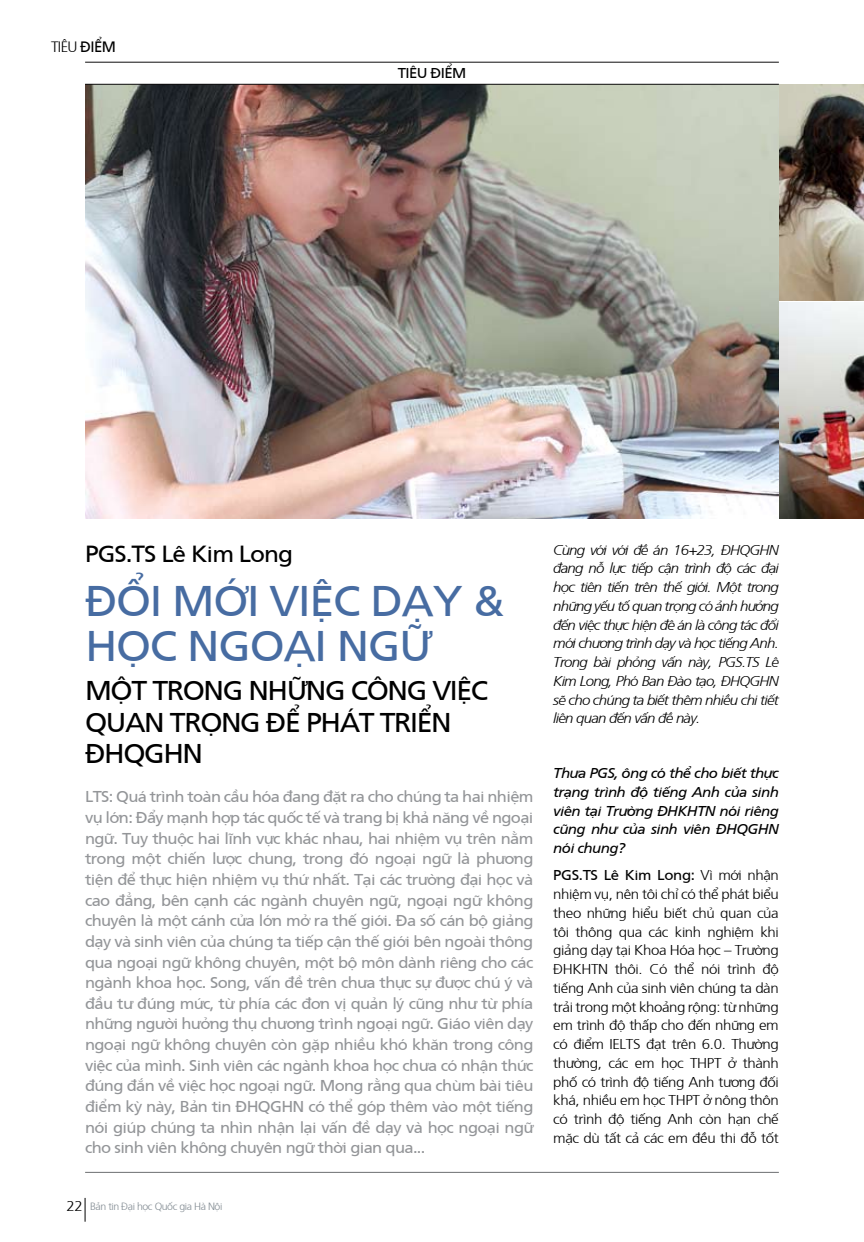
<style>
.page{position:relative;width:864px;height:1242px;background:#fff}
.page>*{position:absolute;margin:0;border:0;box-sizing:border-box;transform-origin:0 0}
.t1{font:42.75px/45px "Frutiger";letter-spacing:-.03em;color:#476ca2;scale:1.05 1}
.t2{font:27px/31.5px "Frutiger";letter-spacing:-.05em;color:#000;scale:1.05 1}
.t3{font:23.25px "Frutiger";letter-spacing:-.04em;color:#000;scale:1.05 1}
.t4{font:15.6px/20.7px "Frutiger";letter-spacing:-.04em;color:#939598;text-align:justify;scale:1.05 1}
.t5{font:300 15px "Frutiger";color:#000}
.t6{font:300 14.25px/18.8px "Frutiger";letter-spacing:-.025em;color:#000;text-align:justify;scale:1.05 1}
.t7{font:italic 300 14.25px/18.8px "Frutiger";letter-spacing:-.05em;color:#000;text-align:justify;scale:1.05 1}
.t8{font:italic 14.25px/18.8px "Frutiger";letter-spacing:-.04em;color:#000;text-align:justify;scale:1.05 1}
.t9{font:14.25px "Frutiger";letter-spacing:-.04em;color:#000;scale:1.05 1}
.t10{font:300 10.5px "Frutiger";letter-spacing:-.04em;color:#828b92}
.s1{font-weight:400}
.s2{font-size:14.25px;color:#000}
</style>
<div class="page">
<img style="left:86px;top:85px;width:691px;height:434px">
<img style="left:779px;top:84px;width:84px;height:435px">
<hr style="left:85px;top:62px;width:693px;height:1px;background:#0d0c0d">
<hr style="left:85px;top:84px;width:693px;height:1px;background:#0d0c0d">
<hr style="left:85px;top:1172px;width:693px;height:1px;background:#6d6f71">
<svg style="left:85px;top:1198px;width:1px;height:23px"></svg>
<p class="t5" style="left:51px;top:36px;width:66px">TIÊU <span class="s1">ĐIỂM</span></p>
<p class="t9" style="left:397px;top:64px;width:67px">TIÊU ĐIỂM</p>
<h3 class="t3" style="left:85px;top:538px;width:200px">PGS.TS Lê Kim Long</h3>
<h1 class="t1" style="left:85px;top:575px;width:401px">Đổi mới vi ệc dạy &amp; học NGOẠI NGỮ</h1>
<h2 class="t2" style="left:85px;top:673px;width:112px">Một trong</h2>
<h2 class="t2" style="left:248px;top:673px;width:19px">những</h2>
<h2 class="t2" style="left:85px;top:673px;width:385px;text-indent:265px">công vi ệc quan trọng để phát triển<br>ĐHQGHN</h2>
<p class="t4" style="left:85px;top:785px;width:428px">LTS: Quá trình toàn cầu hóa đang đặt ra cho chúng ta hai nhiệm vụ lớn: Đẩy mạnh hợp tác quốc tế và trang bị khả năng về ngoại ngữ. Tuy thuộc hai lĩnh vực khác nhau, hai nhiệm vụ trên nằm trong một chiến lược chung, trong đó ngoại ngữ là phương tiện để thực hiện nhiệm vụ thứ nhất. Tại các trường đại học và cao đẳng, bên cạnh các ngành chuyên ngữ, ngoại ngữ không chuyên là một cánh cửa lớn mở ra thế giới. Đa số cán bộ giảng dạy và sinh viên của chúng ta tiếp cận thế giới bên ngoài thông qua ngoại ngữ không chuyên, một bộ môn dành riêng cho các ngành khoa học. Song, vấn đề trên chưa thực sự được chú ý và đầu tư đúng mức, từ phía các đơn vị quản lý cũng như từ phía những người hưởng thụ chương trình ngoại ngữ. Giáo viên dạy ngoại ngữ không chuyên còn gặp nhiều khó khăn trong công việc của mình. Sinh viên các ngành khoa học chưa có nhận thức đúng đắn về việc học ngoại ngữ. Mong rằng qua chùm bài tiêu điểm kỳ này, Bản tin ĐHQGHN có thể góp thêm vào một tiếng nói giúp chúng ta nhìn nhận lại vấn đề dạy và học ngoại ngữ cho sinh viên không chuyên ngữ thời gian qua...</p>
<p class="t10" style="left:67px;top:1198px;width:157px"><span class="s2">22</span> Bản tin Đại học Quốc gia Hà Nội</p>
<p class="t7" style="left:553px;top:539px;width:216px">Cùng với với đề án 16+23, ĐHQGHN đang nỗ lực tiếp cận trình độ các đại học tiên tiến trên thế giới. Một trong những yếu tố quan trọng có ảnh hưởng đến việc thực hiện đê án là công tác đổi mới chương trình dạy và học tiếng Anh.<br>Trong bài phỏng vấn này, PGS.TS Lê Kim Long, Phó Ban Đào tạo, ĐHQGHN sẽ cho chúng ta biết thêm nhiều chi tiết liên quan đến vấn đề này.</p>
<p class="t8" style="left:553px;top:762px;width:216px">Thưa PGS, ông có thể cho biết thực trạng trình độ tiếng Anh của sinh viên tại Trường ĐHKHTN nói riêng cũng như của sinh viên ĐHQGHN nói chung?</p>
<p class="t6" style="left:553px;top:865px;width:216px"><span class="s1">PGS.TS Lê Kim Long:</span> Vì mới nhận nhiệm vụ, nên tôi chỉ có thể phát biểu theo những hiểu biết chủ quan của tôi thông qua các kinh nghiệm khi giảng dạy tại Khoa Hóa học – Trường ĐHKHTN thôi. Có thể nói trình độ tiếng Anh của sinh viên chúng ta dàn trải trong một khoảng rộng: từ những em trình độ thấp cho đến những em có điểm IELTS đạt trên 6.0. Thường thường, các em học THPT ở thành phố có trình độ tiếng Anh tương đối khá, nhiều em học THPT ở nông thôn có trình độ tiếng Anh còn hạn chế mặc dù tất cả các em đều thi đỗ tốt</p>
</div>
